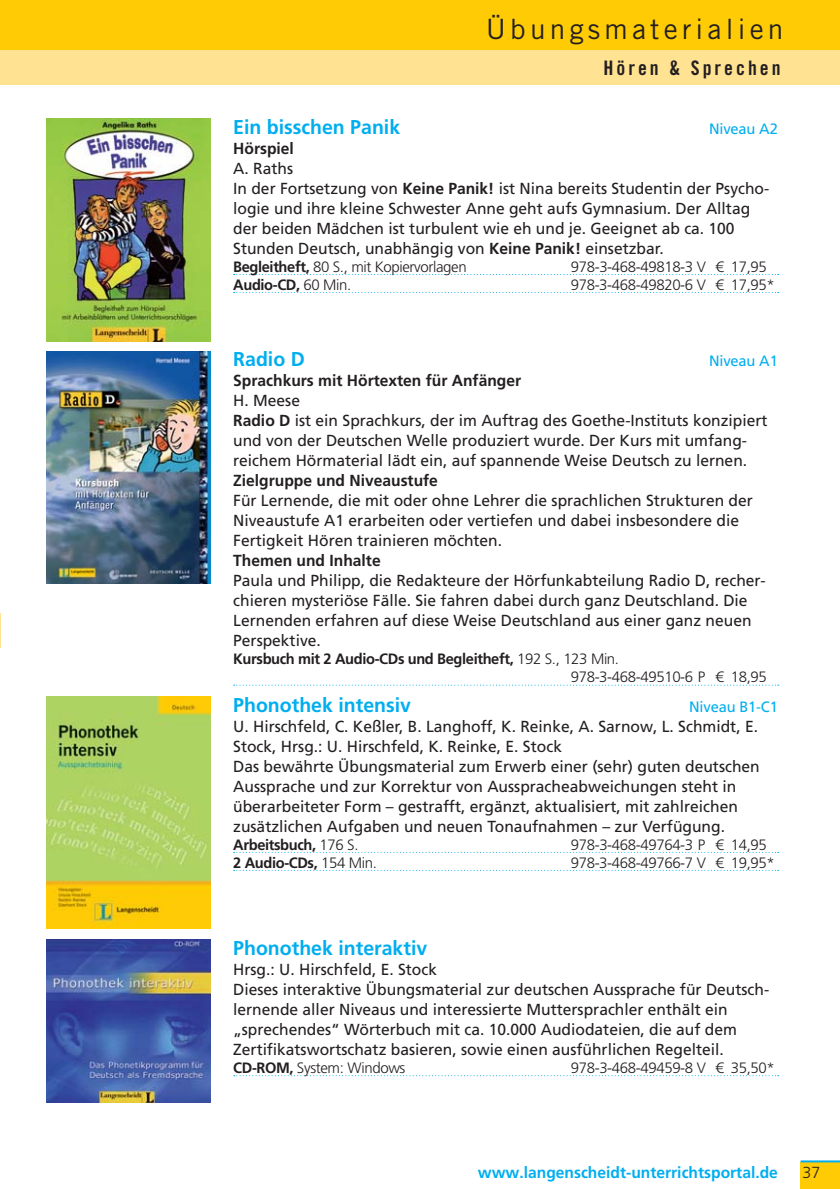
<style>
.page{position:relative;width:840px;height:1189px;background:#fff}
.page>*{position:absolute;margin:0;border:0;box-sizing:border-box;transform-origin:0 0}
.t1{font:28px "Trade Gothic LT Pro";letter-spacing:.15em;color:#231f20}
.t2{font:700 20px "Frutiger LT Pro";color:#00aeef}
.t3{font:20px "Trade Gothic LT Pro Bd Cn 20";letter-spacing:.15em;color:#231f20}
.t4{font:16px/20px "Frutiger LT Pro";color:#231f20}
.t5{font:700 16px "Frutiger LT Pro";color:#231f20}
.t6{font:700 16px "Frutiger LT Pro";color:#00aeef}
.t7{font:300 16px "Frutiger LT Pro";color:#231f20}
.t8{font:300 15px/18px "Frutiger LT Pro";letter-spacing:-.025em;color:#231f20}
.t9{font:700 15px "Frutiger LT Pro";letter-spacing:-.025em;color:#231f20}
.t10{font:15px "Frutiger LT Pro";letter-spacing:-.01em;color:#00aeef}
.s1{font-weight:700}
.s2{font-weight:300}
</style>
<div class="page">
<hr style="left:0;top:0;width:1px;height:51px;background:#ffcb04">
<hr style="left:0;top:51px;width:1px;height:34px;background:#ffe292">
<div style="left:1px;top:0;width:838px;height:51px;background:#ffcb04"></div>
<div style="left:1px;top:51px;width:838px;height:34px;background:#ffe292"></div>
<div style="left:800px;top:1162px;width:39px;height:27px;background:#ffcb04"></div>
<hr style="left:800px;top:1160px;width:39px;height:2px;background:#00aeef">
<hr style="left:0;top:614px;width:1px;height:34px;background:#ffe292">
<svg style="left:234px;top:274px;width:544px;height:1px"></svg>
<svg style="left:234px;top:292px;width:544px;height:1px"></svg>
<img style="left:46px;top:119px;width:164px;height:222px">
<svg style="left:234px;top:685px;width:544px;height:1px"></svg>
<img style="left:46px;top:351px;width:164px;height:232px">
<svg style="left:234px;top:852px;width:544px;height:1px"></svg>
<svg style="left:234px;top:870px;width:544px;height:1px"></svg>
<img style="left:46px;top:696px;width:164px;height:232px">
<svg style="left:234px;top:1075px;width:544px;height:1px"></svg>
<img style="left:46px;top:940px;width:164px;height:162px">
<h1 class="t1" style="left:486px;top:13px;width:299px">Übungsmaterialien</h1>
<p class="t3" style="left:603px;top:61px;width:179px">Hören &amp; Sprechen</p>
<p class="t2" style="left:233px;top:119px;width:168px">Ein bisschen Panik</p>
<p class="t10" style="left:709px;top:123px;width:70px">Niveau A2</p>
<p class="t5" style="left:233px;top:142px;width:62px">Hörspiel</p>
<p class="t4" style="left:233px;top:160px;width:537px">A. Raths<br>In der Fortsetzung von <span class="s1">Keine Panik!</span> ist Nina bereits Studentin der Psycho&shy;logie und ihre kleine Schwester Anne geht aufs Gymnasium. Der Alltag der beiden Mädchen ist turbulent wie eh und je. Geeignet ab ca. 100<br>Stunden Deutsch, unabhängig von <span class="s1">Keine Panik!</span> einsetzbar.</p>
<p class="t8" style="left:233px;top:259px;width:235px"><span class="s1">Begleitheft,</span> 80 S., mit Kopiervorlagen</p>
<p class="t8" style="left:570px;top:259px;width:197px">978-3-468-49818-3 V € 17,95</p>
<p class="t9" style="left:233px;top:279px;width:120px">Audio-CD, <span class="s2">60 Min.</span></p>
<p class="t8" style="left:570px;top:277px;width:205px">978-3-468-49820-6 V € 17,95*</p>
<p class="t2" style="left:233px;top:352px;width:73px">Radio D</p>
<p class="t10" style="left:709px;top:356px;width:70px">Niveau A1</p>
<p class="t5" style="left:233px;top:375px;width:289px">Sprachkurs mit Hörtexten für Anfänger</p>
<p class="t4" style="left:233px;top:392px;width:535px">H. Meese<br><span class="s1">Radio D</span> ist ein Sprachkurs, der im Auftrag des Goethe-Instituts konzipiert und von der Deutschen Welle produziert wurde. Der Kurs mit umfang&shy;reichem Hörmaterial lädt ein, auf spannende Weise Deutsch zu lernen.</p>
<p class="t5" style="left:233px;top:475px;width:206px">Zielgruppe und Niveaustufe</p>
<p class="t4" style="left:233px;top:492px;width:521px">Für Lernende, die mit oder ohne Lehrer die sprachlichen Strukturen der<br>Niveaustufe A1 erarbeiten oder vertiefen und dabei insbesondere die<br>Fertigkeit Hören trainieren möchten.</p>
<p class="t5" style="left:233px;top:555px;width:149px">Themen und Inhalte</p>
<p class="t4" style="left:233px;top:572px;width:533px">Paula und Philipp, die Redakteure der Hörfunkabteilung Radio D, recher&shy;chieren mysteriöse Fälle. Sie fahren dabei durch ganz Deutschland. Die Lernenden erfahren auf diese Weise Deutschland aus einer ganz neuen Perspektive.</p>
<p class="t8" style="left:570px;top:652px;width:197px;text-indent:-337px"><span class="s1">Kursbuch mit 2 Audio-CDs und Begleitheft,</span> 192 S., 123 Min.<br>978-3-468-49510-6 P € 18,95</p>
<p class="t2" style="left:233px;top:697px;width:179px">Phonothek intensiv</p>
<p class="t10" style="left:689px;top:701px;width:90px">Niveau B1-C1</p>
<p class="t4" style="left:233px;top:718px;width:528px">U. Hirschfeld, C. Keßler, B. Langhoff, K. Reinke, A. Sarnow, L. Schmidt, E.<br>Stock, Hrsg.: U. Hirschfeld, K. Reinke, E. Stock<br>Das bewährte Übungsmaterial zum Erwerb einer (sehr) guten deutschen Aussprache und zur Korrektur von Ausspracheabweichungen steht in überarbeiteter Form – gestrafft, ergänzt, aktualisiert, mit zahlreichen zusätzlichen Aufgaben und neuen Tonaufnahmen – zur Verfügung.</p>
<p class="t9" style="left:233px;top:839px;width:127px">Arbeitsbuch, <span class="s2">176 S.</span></p>
<p class="t8" style="left:570px;top:837px;width:197px">978-3-468-49764-3 P € 14,95</p>
<p class="t9" style="left:233px;top:857px;width:145px">2 Audio-CDs, <span class="s2">154 Min.</span></p>
<p class="t8" style="left:570px;top:855px;width:205px">978-3-468-49766-7 V € 19,95*</p>
<p class="t2" style="left:233px;top:940px;width:195px">Phonothek interaktiv</p>
<p class="t4" style="left:233px;top:961px;width:537px">Hrsg.: U. Hirschfeld, E. Stock<br>Dieses interaktive Übungsmaterial zur deutschen Aussprache für Deutsch&shy;lernende aller Niveaus und interessierte Muttersprachler enthält ein „sprechendes“ Wörterbuch mit ca. 10.000 Audiodateien, die auf dem Zertifikatswortschatz basieren, sowie einen ausführlichen Regelteil.</p>
<p class="t8" style="left:233px;top:1060px;width:174px"><span class="s1">CD-ROM,</span> System: Windows</p>
<p class="t8" style="left:570px;top:1060px;width:205px">978-3-468-49459-8 V € 35,50*</p>
<p class="t6" style="left:477px;top:1166px;width:301px">www.langenscheidt-unterrichtsportal.de</p>
<p class="t7" style="left:802px;top:1166px;width:19px">37</p>
</div>
